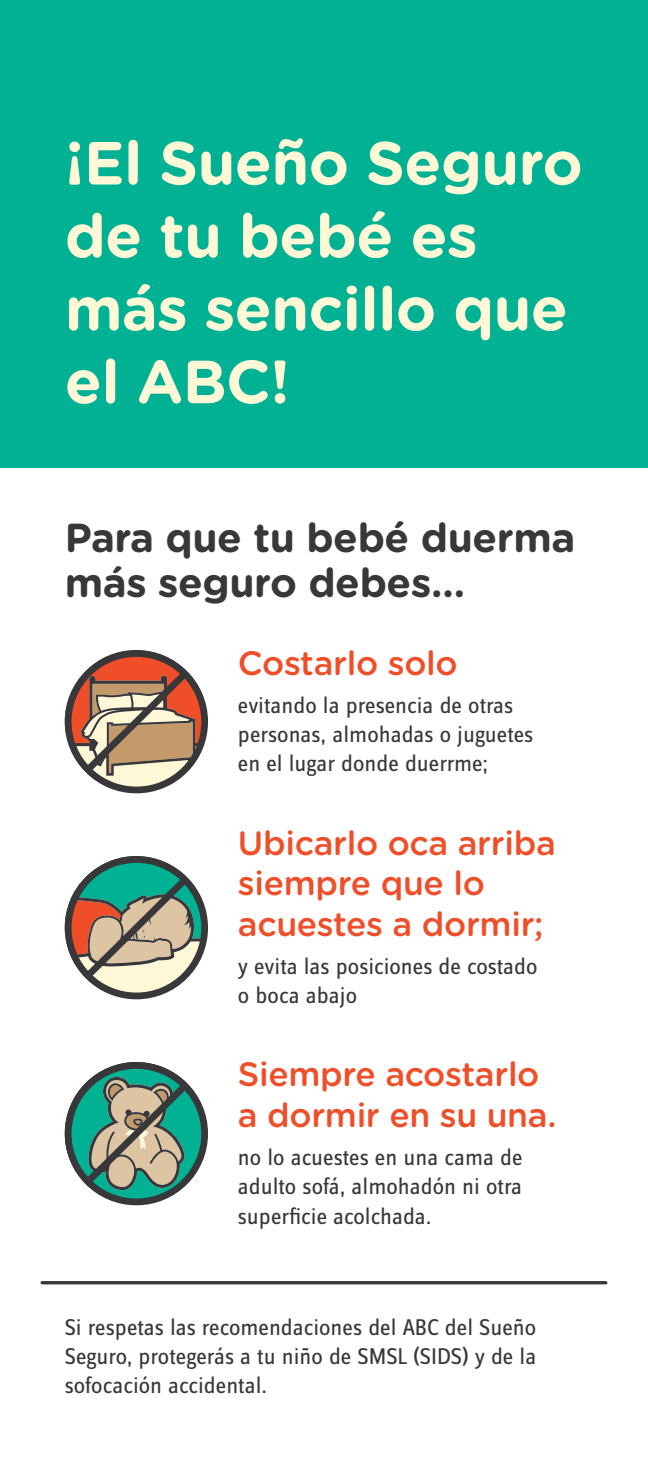
<style>
.page{position:relative;width:648px;height:1458px;background:#fff}
.page>*{position:absolute;margin:0;border:0;box-sizing:border-box;transform-origin:0 0}
.t1{font:700 60.75px/72.9px "Gotham Rounded";letter-spacing:-.01em;color:#fff8d7}
.t2{font:700 40.5px/45px "Gotham Rounded";letter-spacing:-.01em;color:#383739}
.t3{font:500 33.75px/40.5px "Gotham Rounded";letter-spacing:-.01em;color:#f04e29}
.t4{font:23.62px/29.2px "Zine Sans Dis";color:#383739}
</style>
<div class="page">
<hr style="left:42px;top:1281px;width:564px;height:3px;background:#383739">
<svg style="left:65px;top:1062px;width:142px;height:143px"></svg>
<svg style="left:65px;top:856px;width:142px;height:143px"></svg>
<svg style="left:65px;top:650px;width:142px;height:143px"></svg>
<div style="left:0;top:0;width:648px;height:468px;background:#00b193"></div>
<h1 class="t1" style="left:65px;top:126px;width:520px">¡El Sueño Seguro de tu bebé es más sencillo que el ABC!</h1>
<h2 class="t2" style="left:65px;top:515px;width:512px">Para que tu bebé duerma más seguro debes…</h2>
<h3 class="t3" style="left:238px;top:642px;width:221px">Costarlo solo</h3>
<p class="t4" style="left:238px;top:692px;width:297px">evitando la presencia de otras personas, almohadas o juguetes en el lugar donde duerrme;</p>
<h3 class="t3" style="left:238px;top:822px;width:319px">Ubicarlo oca arriba siempre que lo acuestes a dormir;</h3>
<p class="t4" style="left:238px;top:953px;width:301px">y evita las posiciones de costado o boca abajo</p>
<h3 class="t3" style="left:238px;top:1054px;width:320px">Siempre acostarlo a dormir en su una.</h3>
<p class="t4" style="left:238px;top:1144px;width:286px;text-align:justify">no lo acuestes en una cama de adulto sofá, almohadón ni otra superficie acolchada.</p>
<p class="t4" style="left:65px;top:1313px;width:473px;text-align:justify">Si respetas las recomendaciones del ABC del Sueño Seguro, protegerás a tu niño de SMSL (SIDS) y de la sofocación accidental.</p>
</div>
